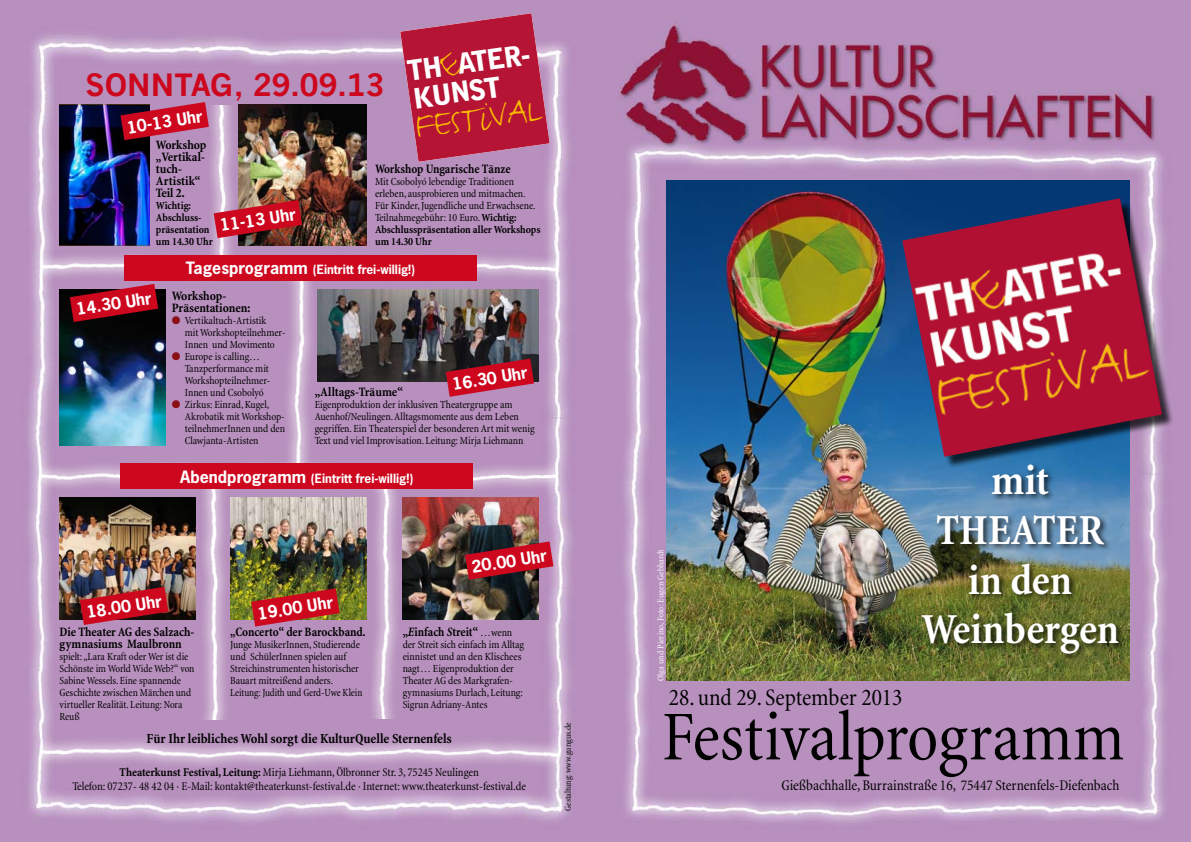
<style>
.page{position:relative;width:1191px;height:842px;background:#fff}
.page>*{position:absolute;margin:0;border:0;box-sizing:border-box;transform-origin:0 0}
.t1{font:condensed 71px "Minion";letter-spacing:-.005em;color:#000}
.t2{font:700 condensed 43.5px/49.7px "Minion";color:#fff;text-align:center}
.t3{font:42.5px "FF Justlefthand";color:#faba00}
.t4{font:700 30px "News Gothic";color:#cd071e}
.t5{font:900 28px/28px "Bell Gothic";color:#fff}
.t6{font:condensed 24px "Minion";color:#000}
.t7{font:700 16px "News Gothic";color:#fff}
.t8{font:condensed 15px "Minion";letter-spacing:-.005em;color:#000}
.t9{font:700 condensed 14px "Minion";letter-spacing:-.005em;color:#000}
.t10{font:700 condensed 13px/12px "Minion";letter-spacing:-.005em;color:#000}
.t11{font:700 condensed 13px "Minion";letter-spacing:-.005em;color:#000;scale:.96 1}
.t12{font:condensed 12px/14px "Minion";letter-spacing:-.005em;color:#000;text-align:center}
.t13{font:700 12px "News Gothic";color:#fff}
.t14{font:condensed 11px/12px "Minion";letter-spacing:-.005em;color:#000}
.t15{font:700 condensed 11px/12px "Minion";letter-spacing:-.005em;color:#000}
.t16{font:condensed 9px "Minion";letter-spacing:.015em;color:#fff}
.t17{font:condensed 9px "Minion";color:#000}
.s1{font-weight:700}
.s2{font-size:16px}
.s3{color:#8b0e13}
.s4{font-style:italic}
.s5{font-weight:400;font-size:11px}
</style>
<div class="page">
<img style="left:0;top:0;width:1191px;height:842px">
<img style="left:283px;top:287px;width:32px;height:172px">
<img style="left:299px;top:455px;width:258px;height:40px">
<img style="left:60px;top:289px;width:105px;height:156px">
<svg style="left:70px;top:287px;width:88px;height:35px;background:#940b1d"></svg>
<img style="left:41px;top:736px;width:517px;height:36px">
<img style="left:317px;top:290px;width:222px;height:91px">
<svg style="left:446px;top:359px;width:88px;height:38px;background:#ab253d"></svg>
<img style="left:41px;top:251px;width:515px;height:36px">
<img style="left:40px;top:459px;width:261px;height:33px">
<img style="left:666px;top:181px;width:463px;height:500px">
<div style="left:903px;top:200px;width:270px;height:268px;background:#000;opacity:.75"></div>
<img style="left:902px;top:198px;width:260px;height:259px">
<div style="left:919px;top:462px;width:207px;height:200px;background:#000;opacity:.75"></div>
<img style="left:60px;top:497px;width:136px;height:122px">
<img style="left:230px;top:497px;width:136px;height:122px">
<img style="left:403px;top:497px;width:136px;height:122px">
<img style="left:201px;top:489px;width:28px;height:231px">
<img style="left:372px;top:490px;width:28px;height:229px">
<div style="left:120px;top:463px;width:353px;height:26px;background:#cd071e"></div>
<img style="left:210px;top:105px;width:28px;height:150px">
<div style="left:124px;top:255px;width:353px;height:25px;background:#cd071e"></div>
<svg style="left:465px;top:541px;width:88px;height:39px;background:#9a1c2d"></svg>
<svg style="left:80px;top:587px;width:88px;height:38px;background:#ad2537"></svg>
<svg style="left:251px;top:588px;width:89px;height:38px;background:#b33332"></svg>
<img style="left:239px;top:105px;width:127px;height:140px">
<img style="left:214px;top:200px;width:88px;height:38px">
<img style="left:60px;top:105px;width:90px;height:140px">
<svg style="left:120px;top:102px;width:89px;height:38px;background:#b12945"></svg>
<svg style="left:400px;top:13px;width:149px;height:149px;background:#b63052"></svg>
<h3 class="t5" style="left:405px;top:58px;width:144px;rotate:-8deg">TH ATER-<br>KUNST</h3>
<h3 class="t4" style="left:85px;top:67px;width:301px">SONNTAG, 29.09.13</h3>
<h3 class="t3" style="left:411px;top:101px;width:129px;rotate:-8deg">FESTiVAL</h3>
<h3 class="t7" style="left:125px;top:117px;width:78px;rotate:-9deg">10-13 Uhr</h3>
<p class="t10" style="left:156px;top:139px;width:52px">Workshop „Vertikal&shy;tuch-<br>Artistik“<br>Teil 2.</p>
<p class="t15" style="left:156px;top:200px;width:58px">Wichtig:<br>Abschluss&shy;präsentation um 14.30 Uhr</p>
<p class="t11" style="left:375px;top:162px;width:143px">Workshop Ungarische Tänze</p>
<p class="t14" style="left:375px;top:176px;width:167px">Mit Csobolyó lebendige Traditionen erleben, ausprobieren und mitmachen.<br>Für Kinder, Jugendliche und Erwachsene.<br>Teilnahmegebühr: 10 Euro. <span class="s1">Wichtig:<br>Abschlusspräsentation aller Workshops um 14.30 Uhr</span></p>
<h3 class="t7" style="left:219px;top:215px;width:78px;rotate:-9deg">11-13 Uhr</h3>
<h3 class="t7" style="left:75px;top:299px;width:77px;rotate:-9deg">14.30 Uhr</h3>
<p class="t13" style="left:186px;top:262px;width:231px"><span class="s2">Tagesprogramm</span> (Eintritt frei-willig!)</p>
<p class="t10" style="left:172px;top:290px;width:80px">Workshop-<br>Präsentationen:</p>
<p class="t14" style="left:185px;top:315px;width:102px;text-indent:-13px"><span class="s3">●</span> Vertikaltuch-Artistik<br>mit Workshopteilnehmer-<br>Innen und Movimento</p>
<p class="t14" style="left:185px;top:351px;width:87px;text-indent:-13px"><span class="s3">●</span> Europe is calling…<br>Tanzperformance mit<br>Workshopteilnehmer-<br>Innen und Csobolyó</p>
<p class="t14" style="left:185px;top:399px;width:102px;text-indent:-13px"><span class="s3">●</span> Zirkus: Einrad, Kugel,<br>Akrobatik mit Workshop&shy;teilnehmerInnen und den<br>Clawjanta-Artisten</p>
<h3 class="t7" style="left:451px;top:374px;width:77px;rotate:-9deg">16.30 Uhr</h3>
<p class="t10" style="left:315px;top:386px;width:90px">„Alltags-Träume“</p>
<p class="t14" style="left:315px;top:399px;width:221px">Eigenproduktion der inklusiven Theatergruppe am Auenhof/Neulingen. Alltagsmomente aus dem Leben gegriffen. Ein Theaterspiel der besonderen Art mit wenig Text und viel Improvisation. Leitung: Mirja Liehmann</p>
<p class="t13" style="left:180px;top:470px;width:234px"><span class="s2">Abendprogramm</span> (Eintritt frei-willig!)</p>
<h3 class="t7" style="left:85px;top:602px;width:77px;rotate:-9deg">18.00 Uhr</h3>
<h3 class="t7" style="left:256px;top:603px;width:77px;rotate:-9deg">19.00 Uhr</h3>
<p class="t10" style="left:60px;top:626px;width:136px">Die Theater AG des Salzach&shy;gymnasiums Maulbronn</p>
<p class="t14" style="left:60px;top:651px;width:136px">spielt: „Lara Kraft oder Wer ist die<br>Schönste im World Wide Web?“ von<br>Sabine Wessels. Eine spannende<br>Geschichte zwischen Märchen und virtueller Realität. Leitung: Nora<br>Reuß</p>
<p class="t11" style="left:230px;top:625px;width:143px">„Concerto“ der Barockband.</p>
<p class="t14" style="left:230px;top:639px;width:134px">Junge MusikerInnen, Studierende und SchülerInnen spielen auf<br>Streichinstrumenten historischer<br>Bauart mitreißend anders.<br>Leitung: Judith und Gerd-Uwe Klein</p>
<h3 class="t7" style="left:470px;top:556px;width:77px;rotate:-9deg">20.00 Uhr</h3>
<p class="t11" style="left:403px;top:625px;width:116px">„<span class="s4">E</span>infach <span class="s4">S</span>treit“ <span class="s5">…wenn</span></p>
<p class="t14" style="left:403px;top:639px;width:123px">der Streit sich einfach im Alltag einnistet und an den Klischees nagt… Eigenproduktion der<br>Theater AG des Markgrafen&shy;gymnasiums Durlach, Leitung:<br>Sigrun Adriany-Antes</p>
<p class="t9" style="left:146px;top:730px;width:307px">Für Ihr leibliches Wohl sorgt die KulturQuelle Sternenfels</p>
<p class="t12" style="left:72px;top:766px;width:455px"><span class="s1">Theaterkunst Festival, Leitung:</span> Mirja Liehmann, Ölbronner Str. 3, 75245 Neulingen<br>Telefon: 07237- 48 42 04 · E-Mail: kontakt@theaterkunst-festival.de · Internet: www.theaterkunst-festival.de</p>
<p class="t17" style="left:563px;top:811px;width:90px;rotate:-90deg">Gestaltung: www.gungus.de</p>
<p class="t16" style="left:656px;top:681px;width:133px;rotate:-90deg">Olga und Pierino, Foto: Eugen Gebhardt</p>
<h2 class="t2" style="left:921px;top:456px;width:200px">mit<br>Theater in den<br>Weinbergen</h2>
<h3 class="t6" style="left:669px;top:685px;width:235px">28. und 29. September 2013</h3>
<h1 class="t1" style="left:662px;top:700px;width:464px">Festivalprogramm</h1>
<h3 class="t8" style="left:781px;top:778px;width:339px">Gießbachhalle, Burrainstraße 16, 75447 Sternenfels-Diefenbach</h3>
</div>
